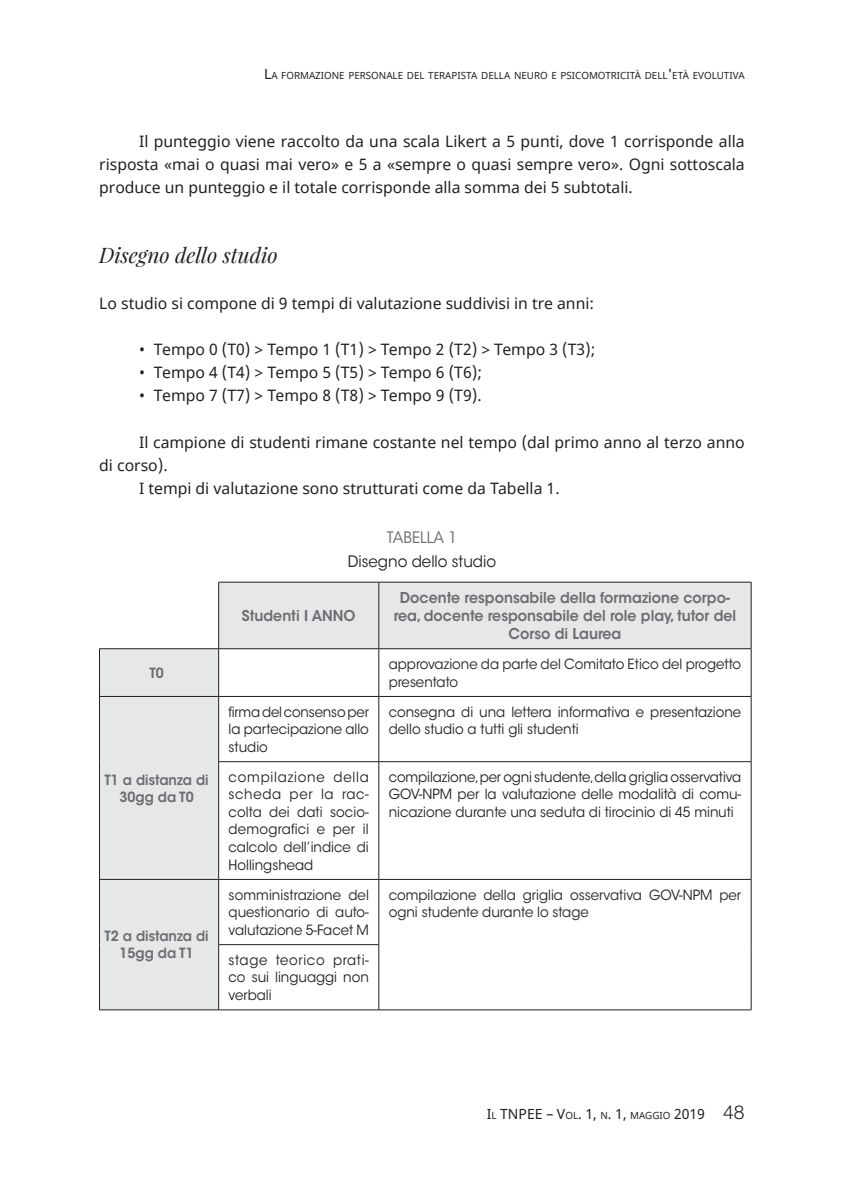
<style>
.page{position:relative;width:844px;height:1191px;background:#fff}
.page>*{position:absolute;margin:0;border:0;box-sizing:border-box;transform-origin:0 0}
.t1{font:italic 21px "Playfair Display";color:#231f20}
.t2{font:300 19.25px "Helvetica Neue LT Std";color:#231f20}
.t3{font:15.75px/23.1px "Noto Sans";color:#231f20;text-align:justify}
.t4{font:15.75px "ITC Avant Garde Std";color:#231f20;scale:.95 1}
.t5{font:15.75px "ITC Avant Garde Std";color:#6c6d70;scale:.95 1}
.t6{font:600 14.88px/17.8px "ITC Avant Garde Std";color:#6c6d70;text-align:center;scale:.95 1}
.t7{font:14px/17.5px "ITC Avant Garde Std";color:#231f20;text-align:justify;scale:.95 1}
.t8{font:600 14px/16.8px "ITC Avant Garde Std";color:#6c6d70;text-align:center;scale:.95 1}
.t9{font:14px "Noto Sans";color:#231f20}
.t10{font:9.8px "Noto Sans";color:#231f20}
.s1{font-size:14px}
.s2{font-size:9.8px}
</style>
<div class="page">
<svg style="left:100px;top:583px;width:650px;height:426px;background:#e8e9ea"></svg>
<svg style="left:219px;top:649px;width:531px;height:360px"></svg>
<hr style="left:378px;top:582px;width:1px;height:66px;background:#231f20">
<hr style="left:378px;top:649px;width:1px;height:47px;background:#231f20">
<hr style="left:750px;top:649px;width:1px;height:47px;background:#231f20">
<hr style="left:99px;top:696px;width:119px;height:1px;background:#231f20">
<hr style="left:218px;top:696px;width:161px;height:1px;background:#231f20">
<hr style="left:379px;top:696px;width:372px;height:1px;background:#231f20">
<hr style="left:378px;top:696px;width:1px;height:65px;background:#231f20">
<hr style="left:750px;top:696px;width:1px;height:65px;background:#231f20">
<hr style="left:218px;top:761px;width:161px;height:1px;background:#231f20">
<hr style="left:379px;top:761px;width:372px;height:1px;background:#231f20">
<hr style="left:378px;top:762px;width:1px;height:117px;background:#231f20">
<hr style="left:750px;top:762px;width:1px;height:117px;background:#231f20">
<hr style="left:99px;top:879px;width:119px;height:1px;background:#231f20">
<hr style="left:218px;top:879px;width:161px;height:1px;background:#231f20">
<hr style="left:379px;top:879px;width:372px;height:1px;background:#231f20">
<hr style="left:378px;top:879px;width:1px;height:65px;background:#231f20">
<hr style="left:750px;top:879px;width:1px;height:65px;background:#231f20">
<hr style="left:218px;top:944px;width:161px;height:1px;background:#231f20">
<hr style="left:378px;top:945px;width:1px;height:64px;background:#231f20">
<hr style="left:750px;top:944px;width:1px;height:65px;background:#231f20">
<hr style="left:99px;top:1009px;width:119px;height:1px;background:#231f20">
<hr style="left:218px;top:1009px;width:161px;height:1px;background:#231f20">
<hr style="left:379px;top:1009px;width:372px;height:1px;background:#231f20">
<hr style="left:99px;top:649px;width:1px;height:47px;background:#231f20">
<hr style="left:218px;top:649px;width:1px;height:47px;background:#231f20">
<hr style="left:99px;top:696px;width:1px;height:65px;background:#231f20">
<hr style="left:218px;top:696px;width:1px;height:65px;background:#231f20">
<hr style="left:99px;top:761px;width:1px;height:118px;background:#231f20">
<hr style="left:218px;top:762px;width:1px;height:117px;background:#231f20">
<hr style="left:99px;top:879px;width:1px;height:65px;background:#231f20">
<hr style="left:218px;top:879px;width:1px;height:65px;background:#231f20">
<hr style="left:99px;top:944px;width:1px;height:65px;background:#231f20">
<hr style="left:218px;top:945px;width:1px;height:64px;background:#231f20">
<hr style="left:99px;top:648px;width:119px;height:1px;background:#231f20">
<hr style="left:218px;top:582px;width:161px;height:1px;background:#231f20">
<hr style="left:218px;top:582px;width:1px;height:66px;background:#231f20">
<hr style="left:379px;top:582px;width:372px;height:1px;background:#231f20">
<hr style="left:750px;top:582px;width:1px;height:66px;background:#231f20">
<hr style="left:218px;top:648px;width:161px;height:1px;background:#231f20">
<hr style="left:379px;top:648px;width:372px;height:1px;background:#231f20">
<p class="t10" style="left:264px;top:69px;width:482px"><span class="s1">L</span>A FORMAZIONE PERSONALE DEL TERAPISTA DELLA NEURO E PSICOMOTRICITÀ DELL <span class="s1">'</span>ETÀ EVOLUTIVA</p>
<p class="t3" style="left:99px;top:130px;width:646px;text-indent:40px">Il punteggio viene raccolto da una scala Likert a 5 punti, dove 1 corrisponde alla risposta «mai o quasi mai vero» e 5 a «sempre o quasi sempre vero». Ogni sottoscala produce un punteggio e il totale corrisponde alla somma dei 5 subtotali.</p>
<h1 class="t1" style="left:99px;top:241px;width:180px">Disegno dello studio</h1>
<p class="t3" style="left:99px;top:292px;width:496px">Lo studio si compone di 9 tempi di valutazione suddivisi in tre anni:</p>
<p class="t3" style="left:139px;top:338px;width:458px">• Tempo 0 (T0) &gt; Tempo 1 (T1) &gt; Tempo 2 (T2) &gt; Tempo 3 (T3);</p>
<p class="t3" style="left:139px;top:361px;width:344px">• Tempo 4 (T4) &gt; Tempo 5 (T5) &gt; Tempo 6 (T6);</p>
<p class="t3" style="left:139px;top:385px;width:344px">• Tempo 7 (T7) &gt; Tempo 8 (T8) &gt; Tempo 9 (T9).</p>
<p class="t3" style="left:139px;top:431px;width:607px">Il campione di studenti rimane costante nel tempo (dal primo anno al terzo anno</p>
<p class="t3" style="left:99px;top:454px;width:70px">di corso).</p>
<p class="t3" style="left:139px;top:477px;width:422px">I tempi di valutazione sono strutturati come da Tabella 1.</p>
<p class="t5" style="left:387px;top:527px;width:75px">TABELLA 1</p>
<p class="t4" style="left:348px;top:552px;width:157px">Disegno dello studio</p>
<p class="t6" style="left:242px;top:606px;width:121px">Studenti I ANNO</p>
<p class="t6" style="left:393px;top:589px;width:362px">Docente responsabile della formazione corpo&shy;rea, docente responsabile del role play, tutor del<br>Corso di Laurea</p>
<p class="t8" style="left:149px;top:664px;width:17px">T0</p>
<p class="t7" style="left:388px;top:655px;width:372px">approvazione da parte del Comitato Etico del progetto presentato</p>
<p class="t8" style="left:104px;top:771px;width:111px">T1 a distanza di<br>30gg da T0</p>
<p class="t8" style="left:104px;top:928px;width:111px">T2 a distanza di<br>15gg da T1</p>
<p class="t7" style="left:228px;top:703px;width:149px">firma del consenso per la partecipazione allo studio</p>
<p class="t7" style="left:388px;top:703px;width:372px">consegna di una lettera informativa e presentazione dello studio a tutti gli studenti</p>
<p class="t7" style="left:228px;top:768px;width:149px">compilazione della scheda per la rac&shy;colta dei dati socio&shy;demografici e per il calcolo dell’indice di Hollingshead</p>
<p class="t7" style="left:388px;top:768px;width:372px">compilazione,per ogni studente,della griglia osservativa GOV-NPM per la valutazione delle modalità di comu&shy;nicazione durante una seduta di tirocinio di 45 minuti</p>
<p class="t7" style="left:228px;top:886px;width:149px">somministrazione del questionario di auto&shy;valutazione 5-Facet M</p>
<p class="t7" style="left:388px;top:886px;width:372px">compilazione della griglia osservativa GOV-NPM per ogni studente durante lo stage</p>
<p class="t7" style="left:228px;top:951px;width:149px">stage teorico prati&shy;co sui linguaggi non verbali</p>
<p class="t9" style="left:486px;top:1104px;width:220px">I<span class="s2">L</span> TNPEE – V<span class="s2">OL</span>. 1, <span class="s2">N</span> . 1, <span class="s2">MAGGIO</span> 2019</p>
<h2 class="t2" style="left:723px;top:1100px;width:23px">48</h2>
</div>
